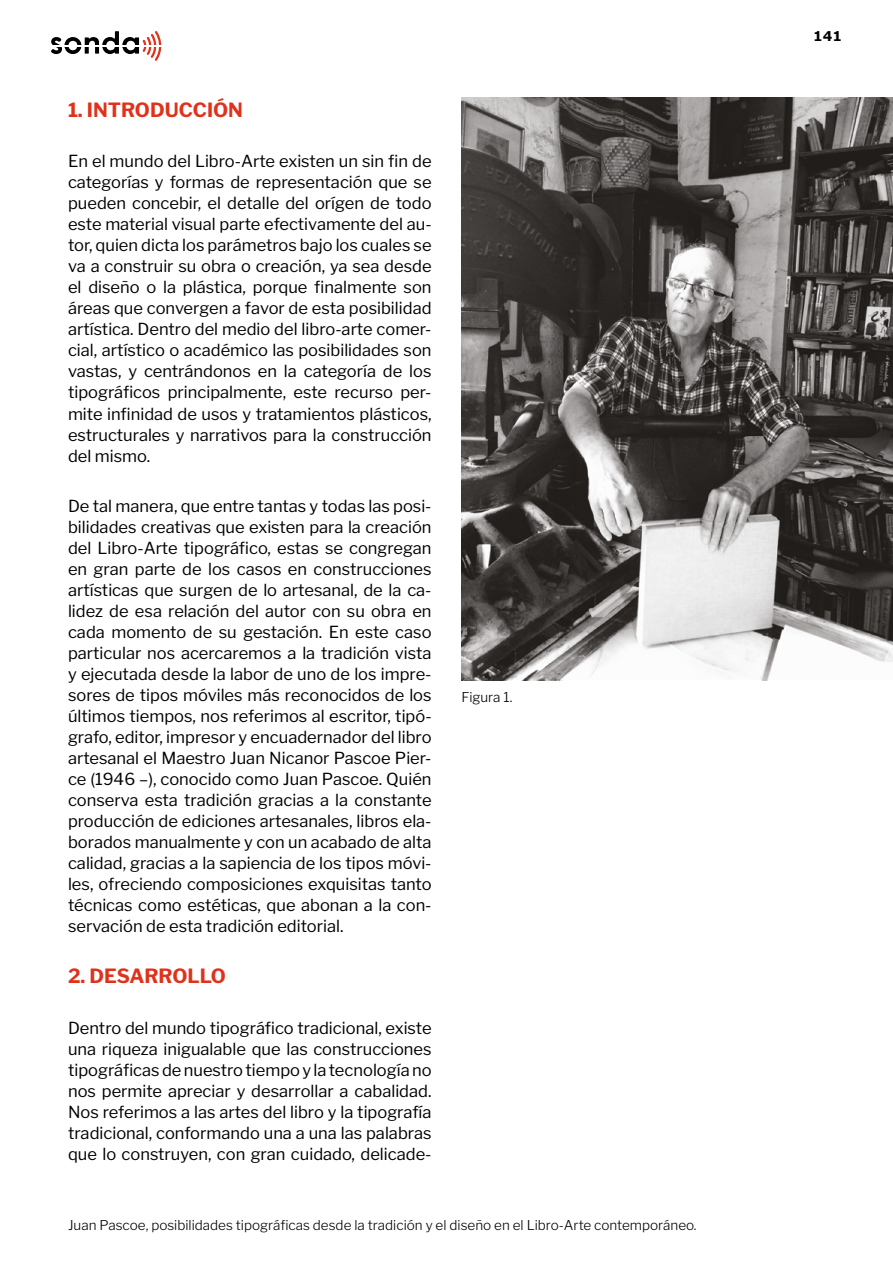
<style>
.page{position:relative;width:893px;height:1263px;background:#fff}
.page>*{position:absolute;margin:0;border:0;box-sizing:border-box;transform-origin:0 0}
.t1{font:700 19.5px "Libre Franklin";color:#e0321b}
.t2{font:16.5px/21px "Libre Franklin";color:#000;text-align:justify}
.t3{font:300 13.5px "Libre Franklin";color:#000}
.t4{font:700 13.5px "Verdana";color:#000}
</style>
<div class="page">
<svg style="left:51px;top:31px;width:111px;height:30px"></svg>
<hr style="left:52px;top:45px;width:110px;height:2px;background:#fff">
<img style="left:461px;top:98px;width:432px;height:582px">
<p class="t1" style="left:68px;top:94px;width:177px">1. INTRODUCCIÓN</p>
<p class="t2" style="left:68px;top:149px;width:365px">En el mundo del Libro-Arte existen un sin fin de categorías y formas de representación que se pueden concebir, el detalle del orígen de todo este material visual parte efectivamente del au&shy;tor, quien dicta los parámetros bajo los cuales se va a construir su obra o creación, ya sea desde el diseño o la plástica, porque finalmente son áreas que convergen a favor de esta posibilidad artística. Dentro del medio del libro-arte comer&shy;cial, artístico o académico las posibilidades son vastas, y centrándonos en la categoría de los tipográficos principalmente, este recurso per&shy;mite infinidad de usos y tratamientos plásticos, estructurales y narrativos para la construcción del mismo.</p>
<p class="t2" style="left:68px;top:494px;width:365px">De tal manera, que entre tantas y todas las posi&shy;bilidades creativas que existen para la creación del Libro-Arte tipográfico, estas se congregan en gran parte de los casos en construcciones artísticas que surgen de lo artesanal, de la ca&shy;lidez de esa relación del autor con su obra en cada momento de su gestación. En este caso particular nos acercaremos a la tradición vista y ejecutada desde la labor de uno de los impre&shy;sores de tipos móviles más reconocidos de los últimos tiempos, nos referimos al escritor, tipó&shy;grafo, editor, impresor y encuadernador del libro artesanal el Maestro Juan Nicanor Pascoe Pier&shy;ce (1946 –), conocido como Juan Pascoe. Quién conserva esta tradición gracias a la constante producción de ediciones artesanales, libros ela&shy;borados manualmente y con un acabado de alta calidad, gracias a la sapiencia de los tipos móvi&shy;les, ofreciendo composiciones exquisitas tanto técnicas como estéticas, que abonan a la con&shy;servación de esta tradición editorial.</p>
<p class="t1" style="left:68px;top:961px;width:159px">2. DESARROLLO</p>
<p class="t2" style="left:68px;top:1016px;width:365px">Dentro del mundo tipográfico tradicional, existe una riqueza inigualable que las construcciones tipográficas de nuestro tiempo y la tecnología no nos permite apreciar y desarrollar a cabalidad.<br>Nos referimos a las artes del libro y la tipografía tradicional, conformando una a una las palabras que lo construyen, con gran cuidado, delicade-</p>
<p class="t3" style="left:461px;top:686px;width:53px">Figura 1.</p>
<p class="t3" style="left:68px;top:1215px;width:630px">Juan Pascoe, posibilidades tipográficas desde la tradición y el diseño en el Libro-Arte contemporáneo.</p>
<p class="t4" style="left:813px;top:27px;width:30px">141</p>
</div>
